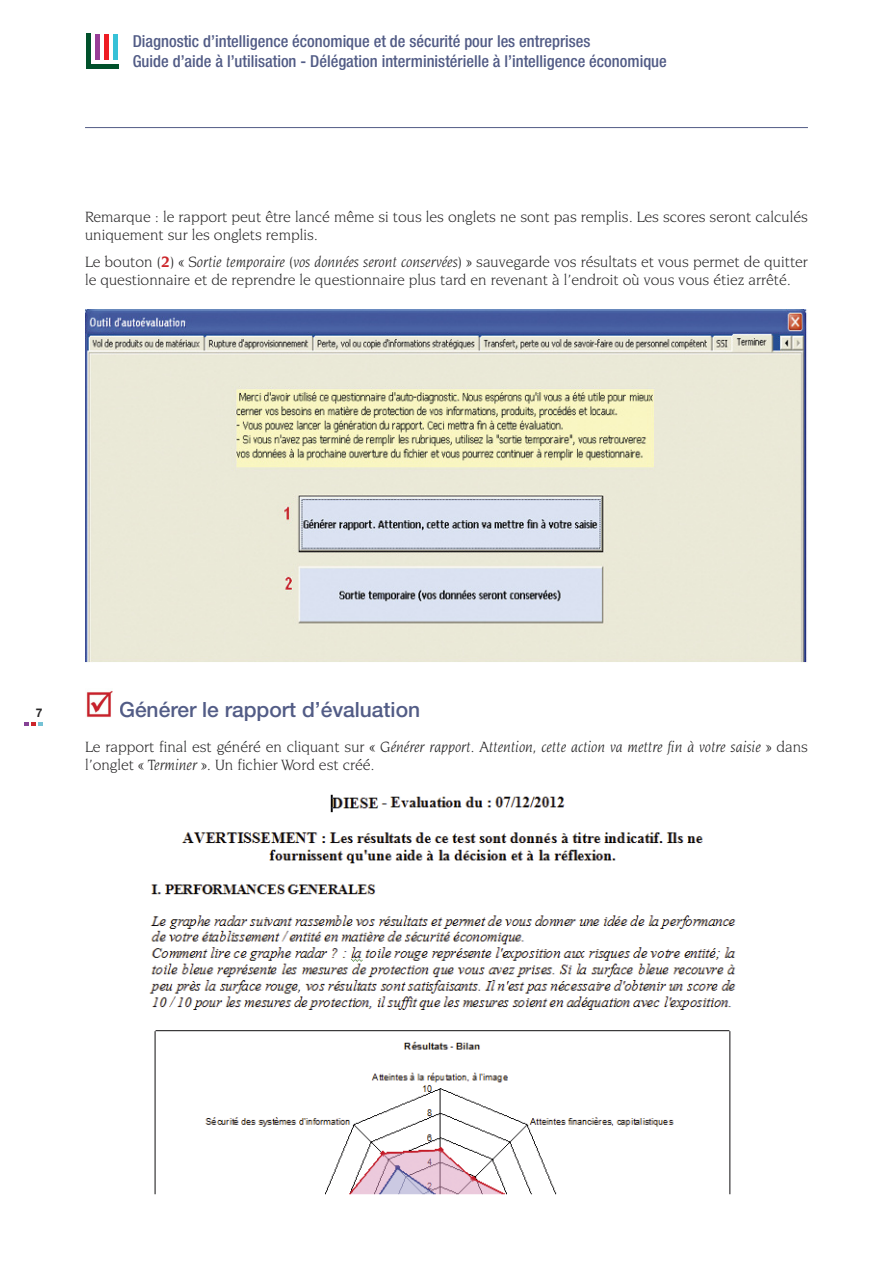
<style>
.page{position:relative;width:893px;height:1263px;background:#fff}
.page>*{position:absolute;margin:0;border:0;box-sizing:border-box;transform-origin:0 0}
.t1{font:500 21px "Helvetica Neue";color:#525c86}
.t2{font:500 condensed 16.5px/19.5px "Helvetica Neue";color:#525c86}
.t3{font:15.75px/18px "Novarese IT Cby BT";color:#272627}
.t4{font:700 12px "Helvetica Neue";color:#272627}
.s1{font-weight:700;color:#cc262b}
.s2{font-style:italic}
</style>
<div class="page">
<svg style="left:25px;top:722px;width:17px;height:4px"></svg>
<div style="left:95px;top:34px;width:5px;height:25px;background:#983e97"></div>
<div style="left:104px;top:34px;width:5px;height:25px;background:#ee1d23"></div>
<hr style="left:114px;top:34px;width:4px;height:25px;background:#36c1d7">
<div style="left:86px;top:34px;width:5px;height:33px;background:#00512b"></div>
<div style="left:86px;top:64px;width:32px;height:5px;background:#00512b"></div>
<hr style="left:85px;top:127px;width:723px;height:1px;background:#525c86">
<img style="left:85px;top:309px;width:722px;height:354px">
<img style="left:86px;top:691px;width:27px;height:26px">
<img style="left:149px;top:794px;width:587px;height:401px">
<p class="t2" style="left:133px;top:33px;width:536px">Diagnostic d’intelligence économique et de sécurité pour les entreprises<br>Guide d’aide à l’utilisation - Délégation interministérielle à l’intelligence économique</p>
<p class="t3" style="left:85px;top:209px;width:724px">Remarque : le rapport peut être lancé même si tous les onglets ne sont pas remplis. Les scores seront calculés uniquement sur les onglets remplis.</p>
<p class="t3" style="left:85px;top:254px;width:724px">Le bouton (<span class="s1">2</span>) « <span class="s2">Sortie temporaire (vos données seront conservées)</span> » sauvegarde vos résultats et vous permet de quitter le questionnaire et de reprendre le questionnaire plus tard en revenant à l’endroit où vous vous étiez arrêté.</p>
<p class="t4" style="left:36px;top:708px;width:8px">7</p>
<h1 class="t1" style="left:119px;top:702px;width:303px">Générer le rapport d’évaluation</h1>
<p class="t3" style="left:85px;top:739px;width:724px">Le rapport final est généré en cliquant sur « <span class="s2">Générer rapport. Attention, cette action va mettre fin à votre saisie</span> » dans l’onglet « <span class="s2">Terminer</span> ». Un fichier Word est créé.</p>
</div>
